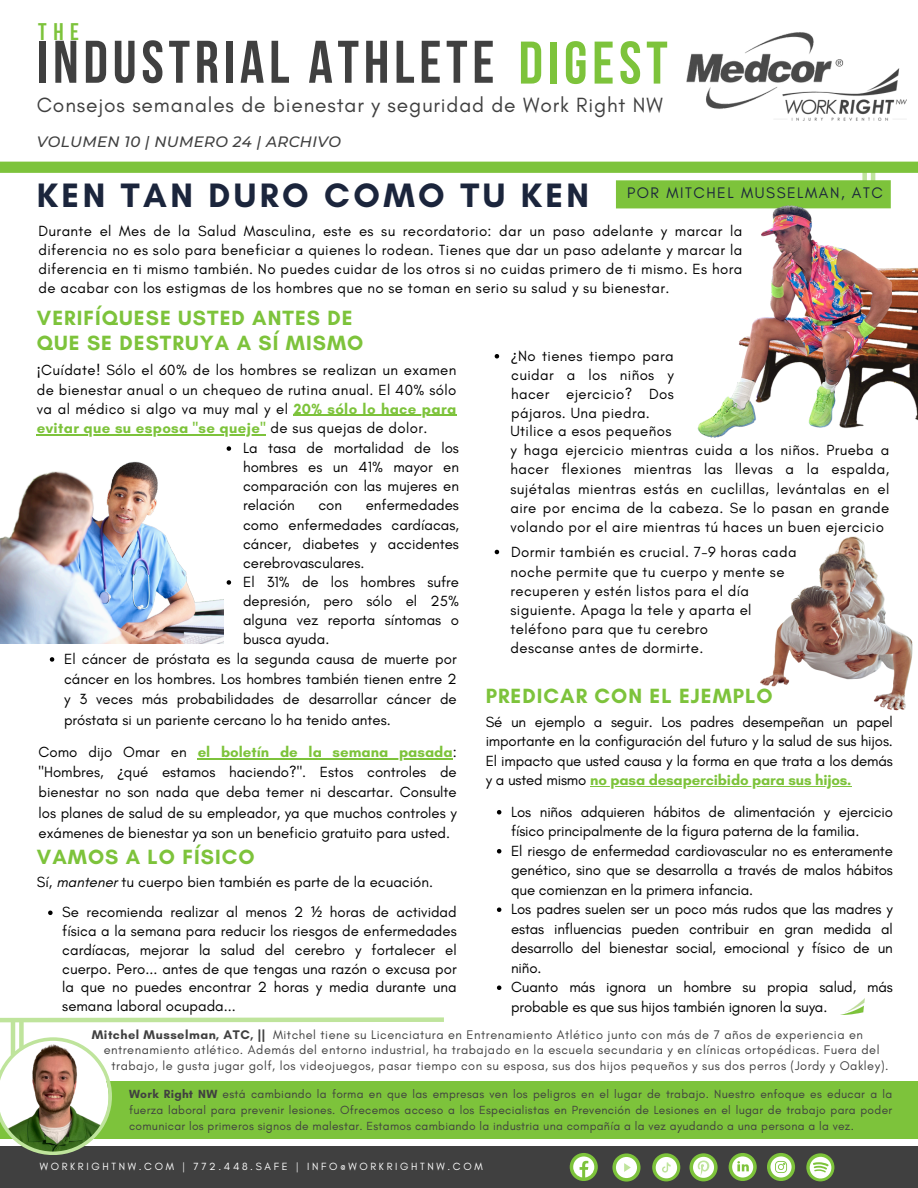
<style>
.page{position:relative;width:918px;height:1188px;background:#fff}
.page>*{position:absolute;margin:0;border:0;box-sizing:border-box;transform-origin:0 0}
.t1{font:700 60px "Bebas Neue";letter-spacing:.08em;color:#404040}
.t2{font:700 34.5px "Glacial Indifference";letter-spacing:.1em;color:#1b253c}
.t3{font:700 24px "Bebas Neue";color:#7dc33b}
.t4{font:700 21px/24.8px "Glacial Indifference";letter-spacing:.05em;color:#7dc33b}
.t5{font:21px "Glacial Indifference";letter-spacing:.04em;color:#404040}
.t6{font:15.6px "Glacial Indifference";letter-spacing:.1em;color:#1b253c}
.t7{font:15px/19.2px "Glacial Indifference";color:#000;text-align:justify}
.t8{font:15px/19.2px "Glacial Indifference";letter-spacing:.025em;color:#000}
.t9{font:700 15px "Glacial Indifference";letter-spacing:.025em;color:#7dc33b}
.t10{font:italic 500 15px "Montserrat";letter-spacing:.025em;color:#404040}
.t11{font:12.75px "Glacial Indifference";letter-spacing:.04em;color:#404040}
.t12{font:12px/16px "Glacial Indifference";letter-spacing:.025em;color:#404040;text-align:justify}
.t13{font:10.65px "Glacial Indifference";letter-spacing:.25em;color:#fff}
.s1{color:#7dc33b}
.s2{font-family:"Noto Sans"}
.s3{font-weight:700;color:#7dc33b}
.s4{font-weight:400;color:#000}
.s5{font-style:italic}
.s6{font-weight:700}
</style>
<div class="page">
<hr style="left:871px;top:162px;width:4px;height:28px;background:#bfe49c">
<div style="left:862px;top:167px;width:5px;height:36px;background:#bfe49c"></div>
<div style="left:0;top:162px;width:918px;height:11px;background:#7dc33b"></div>
<div style="left:0;top:1147px;width:918px;height:41px;background:#404040"></div>
<div style="left:570px;top:1153px;width:28px;height:28px;background:#7dc33b;border-radius:50%"></div>
<svg style="left:573px;top:1156px;width:21px;height:21px"></svg>
<svg style="left:689px;top:1153px;width:29px;height:28px"></svg>
<svg style="left:693px;top:1157px;width:21px;height:21px"></svg>
<div style="left:767px;top:1153px;width:28px;height:28px;background:#7dc33b;border-radius:50%"></div>
<svg style="left:770px;top:1156px;width:22px;height:22px"></svg>
<div style="left:729px;top:1153px;width:28px;height:28px;background:#7dc33b;border-radius:50%"></div>
<svg style="left:732px;top:1156px;width:21px;height:22px"></svg>
<svg style="left:612px;top:1153px;width:29px;height:29px"></svg>
<div style="left:616px;top:1157px;width:21px;height:21px;background:#fff;border-radius:50%"></div>
<svg style="left:624px;top:1163px;width:7px;height:9px"></svg>
<svg style="left:652px;top:1153px;width:28px;height:28px"></svg>
<svg style="left:656px;top:1157px;width:21px;height:21px"></svg>
<div style="left:0;top:1082px;width:918px;height:57px;background:#7dc33b"></div>
<img style="left:0;top:1037px;width:112px;height:118px">
<svg style="left:806px;top:1153px;width:28px;height:28px"></svg>
<svg style="left:810px;top:1157px;width:21px;height:21px"></svg>
<svg style="left:0;top:1017px;width:444px;height:8px"></svg>
<hr style="left:11px;top:1019px;width:4px;height:36px;background:#bfe49c">
<div style="left:19px;top:1021px;width:5px;height:28px;background:#bfe49c"></div>
<div style="left:616px;top:180px;width:275px;height:28px;background:#7dc33b"></div>
<hr style="left:590px;top:786px;width:261px;height:1px;background:#7dc33b">
<svg style="left:497px;top:810px;width:4px;height:4px"></svg>
<svg style="left:497px;top:849px;width:4px;height:4px"></svg>
<svg style="left:497px;top:907px;width:4px;height:5px"></svg>
<svg style="left:497px;top:985px;width:4px;height:5px"></svg>
<img style="left:841px;top:999px;width:23px;height:16px">
<svg style="left:495px;top:354px;width:4px;height:5px"></svg>
<img style="left:890px;top:187px;width:28px;height:234px">
<img style="left:695px;top:200px;width:197px;height:183px">
<img style="left:697px;top:383px;width:195px;height:55px">
<hr style="left:294px;top:415px;width:163px;height:1px;background:#7dc33b">
<hr style="left:37px;top:434px;width:229px;height:1px;background:#7dc33b">
<img style="left:0;top:461px;width:224px;height:182px">
<img style="left:760px;top:536px;width:153px;height:175px">
<svg style="left:495px;top:550px;width:4px;height:4px"></svg>
<svg style="left:48px;top:911px;width:5px;height:4px"></svg>
<svg style="left:227px;top:446px;width:4px;height:5px"></svg>
<svg style="left:227px;top:580px;width:4px;height:5px"></svg>
<svg style="left:50px;top:657px;width:4px;height:5px"></svg>
<hr style="left:198px;top:758px;width:255px;height:2px;background:#7dc33b">
<img style="left:686px;top:32px;width:220px;height:89px">
<p class="t3" style="left:38px;top:22px;width:42px">THE</p>
<p class="t1" style="left:37px;top:38px;width:632px">INDUSTRIAL ATHLETE <span class="s1">DIGEST</span></p>
<p class="t5" style="left:37px;top:92px;width:627px">Consejos semanales de bienestar y seguridad de Work Right NW</p>
<p class="t10" style="left:37px;top:132px;width:306px">VOLUMEN 10 | NUMERO 24 | ARCHIVO</p>
<p class="t2" style="left:37px;top:174px;width:554px">KEN TAN DURO COMO TU KEN</p>
<p class="t6" style="left:627px;top:184px;width:257px">POR MITCHEL MUSSELMAN, ATC</p>
<p class="t7" style="left:39px;top:221px;width:705px">Durante el Mes de la Salud Masculina, este es su recordatorio: dar un paso adelante y marcar la diferencia no es solo para beneficiar a quienes lo rodean. Tienes que dar un paso adelante y marcar la diferencia en ti mismo también. No puedes cuidar de los otros si no cuidas primero de ti mismo. Es hora de acabar con los estigmas de los hombres que no se toman en serio su salud y su bienestar.</p>
<p class="t4" style="left:37px;top:305px;width:328px">VERIFÍQUESE USTED ANTES DE<br>QUE SE DESTRUYA A SÍ MISMO</p>
<p class="t7" style="left:37px;top:361px;width:421px"><span class="s2">¡</span>Cuídate! Sólo el 60% de los hombres se realizan un examen de bienestar anual o un chequeo de rutina anual. El 40% sólo va al médico si algo va muy mal y el <span class="s3">20% sólo lo hace para</span></p>
<p class="t9" style="left:37px;top:419px;width:392px">evitar que su esposa "se queje" <span class="s4">de sus quejas de dolor.</span></p>
<p class="t7" style="left:243px;top:438px;width:217px">La tasa de mortalidad de los hombres es un 41% mayor en comparación con las mujeres en relación</p>
<p class="t7" style="left:243px;top:496px;width:217px;text-indent:123px">enfermedades como enfermedades cardíacas, cáncer, diabetes y accidentes cerebrovasculares.</p>
<h4 class="t7" style="left:243px;top:572px;width:217px">El 31% de los hombres sufre depresión, pero sólo el 25% alguna vez reporta síntomas o busca ayuda.</h4>
<p class="t7" style="left:64px;top:649px;width:394px;line-height:20.2px">El cáncer de próstata es la segunda causa de muerte por cáncer en los hombres. Los hombres también tienen entre 2 y 3 veces más probabilidades de desarrollar cáncer de próstata si un pariente cercano lo ha tenido antes.</p>
<p class="t7" style="left:39px;top:742px;width:150px">Como dijo Omar en</p>
<p class="t7" style="left:319px;top:496px;width:25px">con</p>
<p class="t7" style="left:39px;top:742px;width:420px;line-height:20.2px;text-indent:159px"><span class="s3">el boletín de la semana pasada</span>: "Hombres, <span class="s2">¿</span>qué estamos haciendo?". Estos controles de bienestar no son nada que deba temer ni descartar. Consulte los planes de salud de su empleador, ya que muchos controles y exámenes de bienestar ya son un beneficio gratuito para usted.</p>
<p class="t4" style="left:37px;top:844px;width:219px">VAMOS A LO FÍSICO</p>
<p class="t7" style="left:37px;top:872px;width:398px">Sí, <span class="s5">mantener</span> tu cuerpo bien también es parte de la ecuación.</p>
<p class="t7" style="left:62px;top:903px;width:396px;line-height:18.8px">Se recomienda realizar al menos 2 <span class="s2">½</span> horas de actividad física a la semana para reducir los riesgos de enfermedades cardíacas, mejorar la salud del cerebro y fortalecer el cuerpo. Pero... antes de que tengas una razón o excusa por la que no puedes encontrar 2 horas y media durante una semana laboral ocupada...</p>
<p class="t7" style="left:511px;top:346px;width:164px"><span class="s2">¿</span>No tienes tiempo para cuidar a los niños y hacer ejercicio? Dos pájaros. Una piedra.</p>
<p class="t8" style="left:511px;top:421px;width:162px">Utilice a esos pequeños</p>
<p class="t7" style="left:511px;top:440px;width:380px">y haga ejercicio mientras cuida a los niños. Prueba a hacer flexiones mientras las llevas a la espalda, sujétalas mientras estás en cuclillas, levántalas en el aire por encima de la cabeza. Se lo pasan en grande volando por el aire mientras tú haces un buen ejercicio</p>
<p class="t8" style="left:511px;top:542px;width:287px">Dormir también es crucial. 7-9 horas cada</p>
<p class="t8" style="left:511px;top:562px;width:275px">noche permite que tu cuerpo y mente se recuperen y estén listos para el día</p>
<p class="t8" style="left:511px;top:600px;width:243px">siguiente. Apaga la tele y aparta el</p>
<p class="t8" style="left:511px;top:619px;width:199px">teléfono para que tu cerebro</p>
<p class="t8" style="left:511px;top:638px;width:194px">descanse antes de dormirte.</p>
<p class="t4" style="left:486px;top:683px;width:289px">PREDICAR CON EL EJEMPLO</p>
<p class="t7" style="left:486px;top:712px;width:409px">Sé un ejemplo a seguir. Los padres desempeñan un papel importante en la configuración del futuro y la salud de sus hijos.<br>El impacto que usted causa y la forma en que trata a los demás y a usted mismo <span class="s3">no pasa desapercibido para sus hijos.</span></p>
<h1 class="t7" style="left:511px;top:802px;width:383px;text-align:left">Los niños adquieren hábitos de alimentación y ejercicio físico principalmente de la figura paterna de la familia.<br>El riesgo de enfermedad cardiovascular no es enteramente genético, sino que se desarrolla a través de malos hábitos</h1>
<h1 class="t7" style="left:511px;top:880px;width:383px;text-align:left">que comienzan en la primera infancia.<br>Los padres suelen ser un poco más rudos que las madres y estas influencias pueden contribuir en gran medida al</h1>
<h5 class="t7" style="left:511px;top:938px;width:383px;text-align:left">desarrollo del bienestar social, emocional y físico de un niño.<br>Cuanto más ignora un hombre su propia salud, más probable es que sus hijos también ignoren la suya.</h5>
<p class="t11" style="left:92px;top:1026px;width:773px"><span class="s6">Mitchel Musselman, ATC, ||</span> Mitchel tiene su Licenciatura en Entrenamiento Atlético junto con más de 7 años de experiencia en</p>
<p class="t11" style="left:104px;top:1042px;width:777px">entrenamiento atlético. Además del entorno industrial, ha trabajado en la escuela secundaria y en clínicas ortopédicas. Fuera del</p>
<h4 class="t11" style="left:112px;top:1058px;width:778px">trabajo, le gusta jugar golf, los videojuegos, pasar tiempo con su esposa, sus dos hijos pequeños y sus dos perros (Jordy y Oakley).</h4>
<p class="t12" style="left:129px;top:1086px;width:765px"><span class="s6">Work Right NW</span> está cambiando la forma en que las empresas ven los peligros en el lugar de trabajo. Nuestro enfoque es educar a la fuerza laboral para prevenir lesiones. Ofrecemos acceso a los Especialistas en Prevención de Lesiones en el lugar de trabajo para poder comunicar los primeros signos de malestar. Estamos cambiando la industria una compañía a la vez ayudando a una persona a la vez.</p>
<p class="t13" style="left:40px;top:1160px;width:444px">WORKRIGHTNW.COM | 772.448.SAFE | INFO@WORKRIGHTNW.COM</p>
</div>
